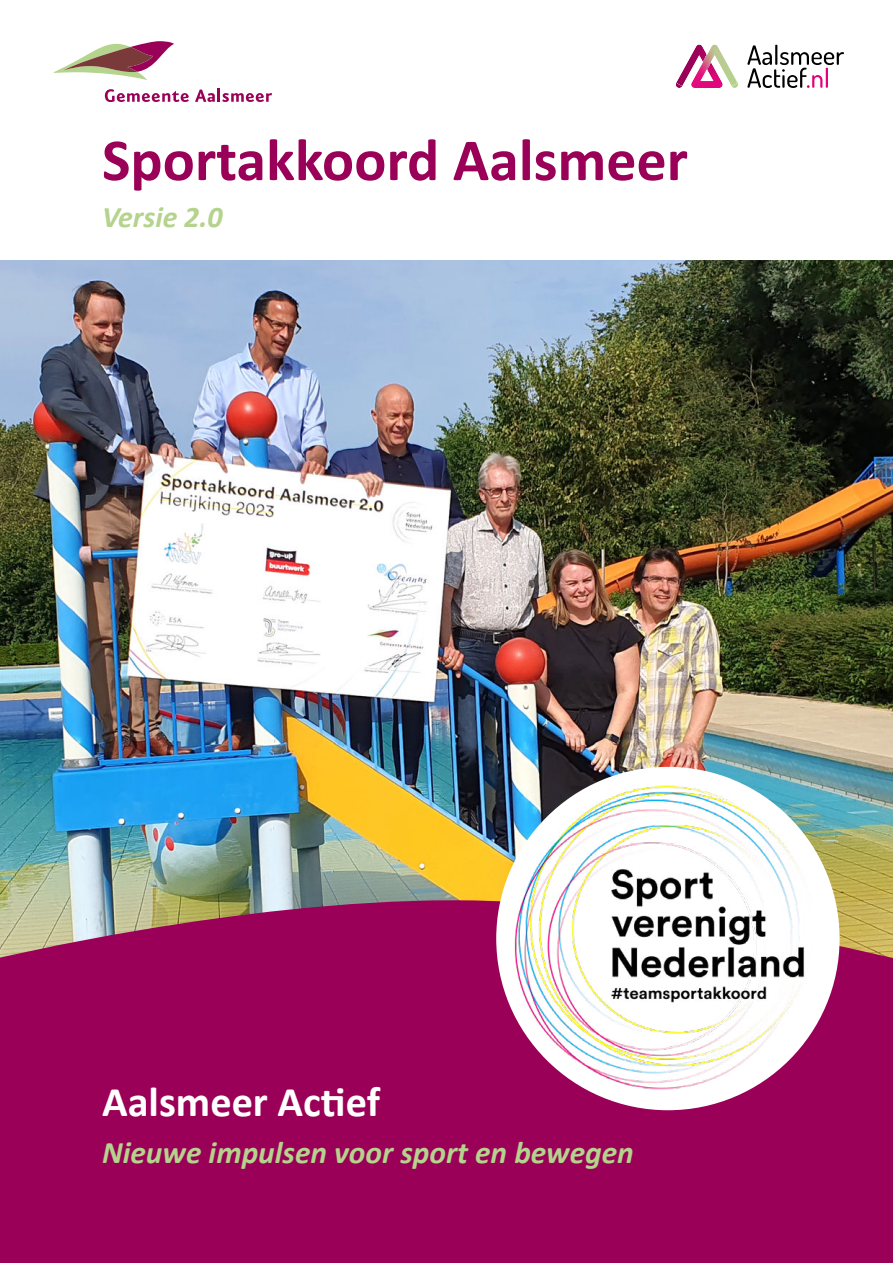
<style>
.page{position:relative;width:893px;height:1263px;background:#fff}
.page>*{position:absolute;margin:0;border:0;box-sizing:border-box;transform-origin:0 0}
.t1{font:700 60px "Calibri";color:#9a0058}
.t2{font:700 42.3px "Calibri";color:#fff}
.t3{font:italic 700 31.5px "Calibri";color:#b4d38c}
.t4{font:italic 700 30px "Calibri";color:#b4d38c}
</style>
<div class="page">
<img style="left:0;top:260px;width:893px;height:640px">
<div style="left:0;top:900px;width:893px;height:363px;background:#9a0058"></div>
<img style="left:496px;top:767px;width:344px;height:343px;border-radius:172px">
<svg style="left:105px;top:89px;width:84px;height:13px"></svg>
<svg style="left:195px;top:88px;width:77px;height:14px"></svg>
<svg style="left:53px;top:41px;width:121px;height:39px"></svg>
<svg style="left:675px;top:44px;width:63px;height:44px"></svg>
<svg style="left:747px;top:45px;width:97px;height:43px"></svg>
<hr style="left:826px;top:68px;width:2px;height:20px;background:#e2007a">
<h1 class="t1" style="left:102px;top:139px;width:587px">Sportakkoord Aalsmeer</h1>
<p class="t4" style="left:102px;top:206px;width:122px">Versie 2.0</p>
<h2 class="t2" style="left:102px;top:1075px;width:280px">Aalsmeer Actief</h2>
<p class="t3" style="left:102px;top:1141px;width:533px">Nieuwe impulsen voor sport en bewegen</p>
</div>
